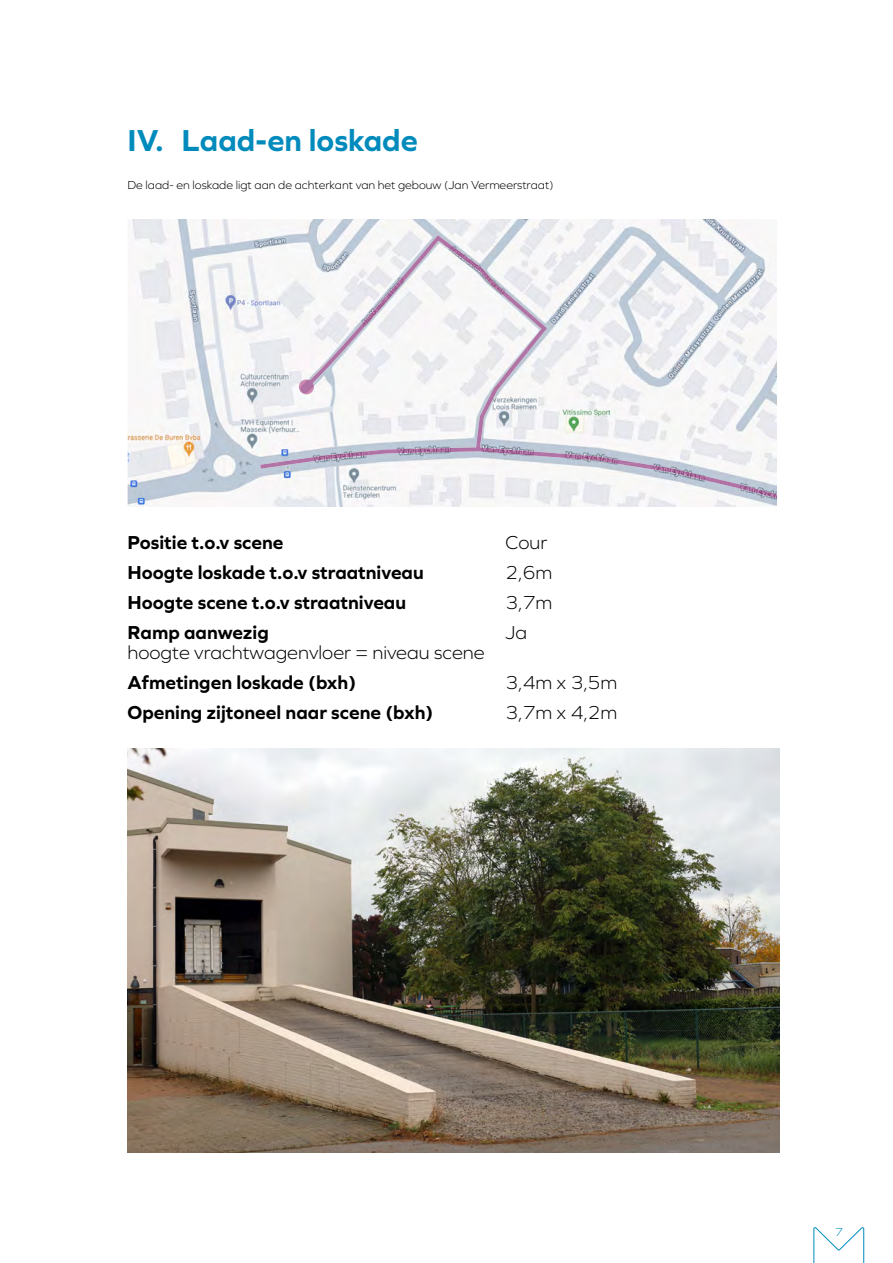
<style>
.page{position:relative;width:893px;height:1263px;background:#fff}
.page>*{position:absolute;margin:0;border:0;box-sizing:border-box;transform-origin:0 0}
.t1{font:700 31.5px "Graphie";color:#008bbc}
.t2{font:700 19.5px "Graphie";color:#000}
.t3{font:300 19.5px "Graphie";color:#000}
.t4{font:300 12px "Graphie";color:#000}
.t5{font:300 12px "Graphie";color:#008bbc}
</style>
<div class="page">
<svg style="left:813px;top:1227px;width:51px;height:36px"></svg>
<img style="left:128px;top:219px;width:649px;height:288px">
<img style="left:420px;top:235px;width:54px;height:32px">
<img style="left:402px;top:256px;width:19px;height:27px">
<img style="left:474px;top:262px;width:18px;height:24px">
<img style="left:385px;top:276px;width:18px;height:28px">
<img style="left:492px;top:279px;width:18px;height:22px">
<img style="left:367px;top:297px;width:18px;height:27px">
<img style="left:509px;top:295px;width:19px;height:22px">
<img style="left:349px;top:318px;width:18px;height:27px">
<img style="left:527px;top:311px;width:18px;height:42px">
<img style="left:331px;top:338px;width:18px;height:26px">
<img style="left:313px;top:358px;width:19px;height:32px">
<img style="left:509px;top:346px;width:19px;height:29px">
<img style="left:492px;top:368px;width:18px;height:33px">
<img style="left:299px;top:376px;width:15px;height:18px">
<img style="left:474px;top:391px;width:18px;height:61px">
<img style="left:260px;top:457px;width:54px;height:12px">
<img style="left:313px;top:447px;width:161px;height:14px">
<img style="left:492px;top:448px;width:150px;height:16px">
<img style="left:614px;top:463px;width:113px;height:18px">
<img style="left:708px;top:481px;width:69px;height:17px">
<img style="left:128px;top:748px;width:652px;height:404px">
<h1 class="t1" style="left:128px;top:122px;width:292px">IV. Laad-en loskade</h1>
<p class="t4" style="left:128px;top:178px;width:427px">De laad- en loskade ligt aan de achterkant van het gebouw (Jan Vermeerstraat)</p>
<p class="t2" style="left:128px;top:531px;width:158px">Positie t.o.v scene</p>
<p class="t3" style="left:506px;top:531px;width:43px">Cour</p>
<p class="t2" style="left:128px;top:561px;width:298px">Hoogte loskade t.o.v straatniveau</p>
<p class="t3" style="left:506px;top:561px;width:48px">2,6m</p>
<p class="t2" style="left:128px;top:591px;width:280px">Hoogte scene t.o.v straatniveau</p>
<p class="t3" style="left:506px;top:591px;width:48px">3,7m</p>
<p class="t2" style="left:128px;top:621px;width:143px">Ramp aanwezig</p>
<p class="t3" style="left:506px;top:621px;width:23px">Ja</p>
<p class="t3" style="left:128px;top:641px;width:359px">hoogte vrachtwagenvloer = niveau scene</p>
<p class="t2" style="left:128px;top:670px;width:230px">Afmetingen loskade (bxh)</p>
<p class="t3" style="left:506px;top:671px;width:113px">3,4m x 3,5m</p>
<p class="t2" style="left:128px;top:700px;width:307px">Opening zijtoneel naar scene (bxh)</p>
<p class="t3" style="left:506px;top:701px;width:113px">3,7m x 4,2m</p>
<p class="t5" style="left:835px;top:1225px;width:9px">7</p>
</div>
